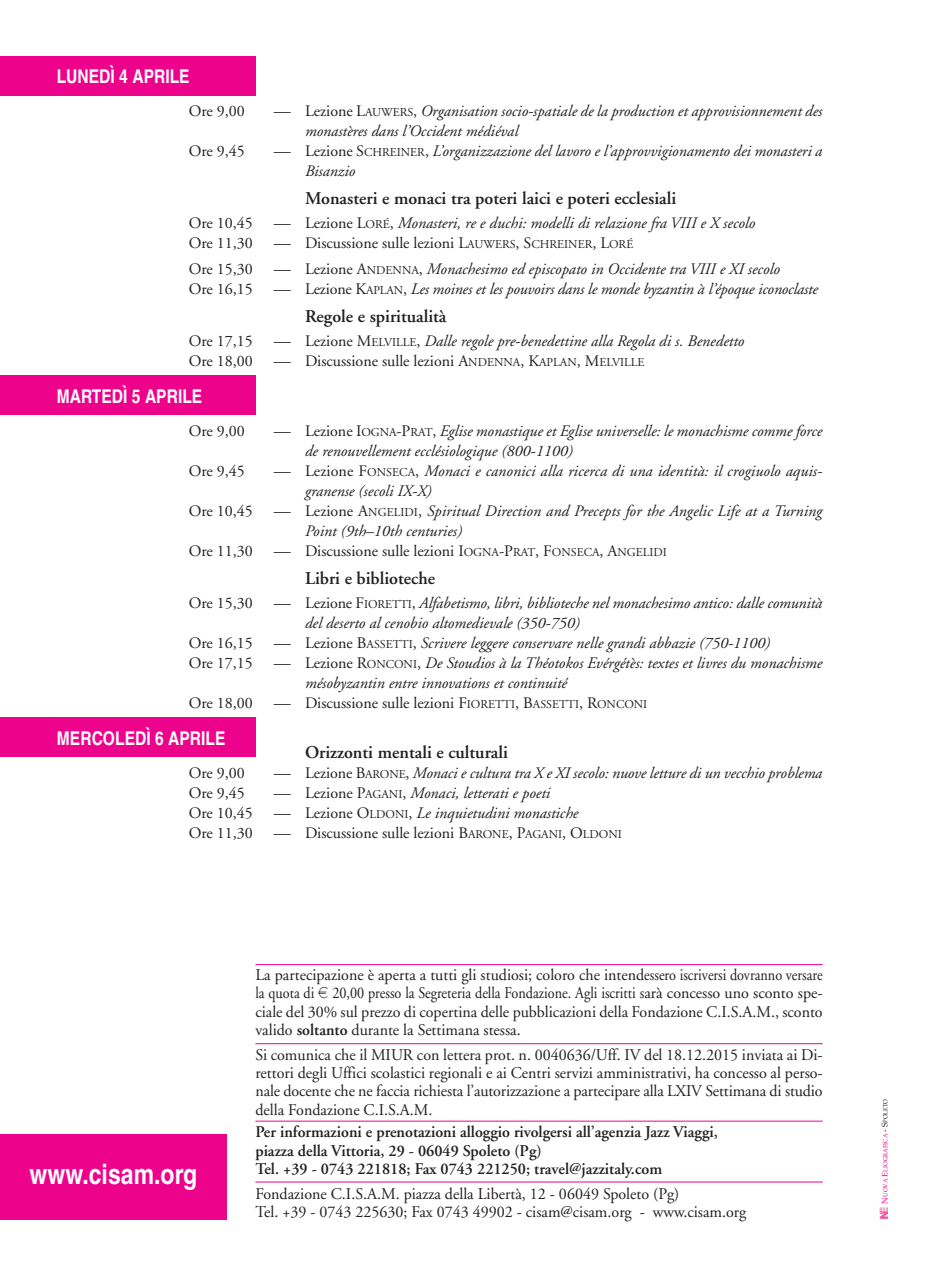
<style>
.page{position:relative;width:936px;height:1276px;background:#fff}
.page>*{position:absolute;margin:0;border:0;box-sizing:border-box;transform-origin:0 0}
.t1{font:700 condensed 28px "Helvetica";color:#fff}
.t2{font:700 condensed 19px "Helvetica";color:#fff}
.t3{font:600 18px "Adobe Garamond";color:#231f20}
.t4{font:16.4px/18.4px "Adobe Garamond";color:#231f20;text-align:justify}
.t5{font:600 16.4px/18.4px "Adobe Garamond";color:#231f20}
.t6{font:italic 16px/20px "Adobe Garamond";color:#231f20}
.t7{font:16px/20px "Adobe Garamond";color:#231f20}
.t8{font:6px "Palatino";color:#ed028c}
.s1{font-style:normal;font-size:17px}
.s2{font-style:normal}
.s3{font-style:normal;font-size:12px}
.s4{font-size:17px}
.s5{font-size:12px}
.s6{font-style:italic}
.s7{font-family:"Eurofont";font-size:14.4px}
.s8{font-weight:600}
.s9{font-size:8px}
.s10{font-size:8px;color:#231f20}
.s11{color:#231f20}
</style>
<div class="page">
<div style="left:0;top:56px;width:255px;height:40px;background:#ed028c"></div>
<div style="left:0;top:376px;width:255px;height:39px;background:#ed028c"></div>
<div style="left:0;top:1134px;width:227px;height:85px;background:#ed028c"></div>
<hr style="left:255px;top:964px;width:567px;height:1px;background:#ed028c">
<hr style="left:255px;top:1043px;width:567px;height:1px;background:#ed028c">
<hr style="left:255px;top:1120px;width:567px;height:1px;background:#ed028c">
<hr style="left:255px;top:1181px;width:567px;height:1px;background:#ed028c">
<svg style="left:879px;top:1207px;width:9px;height:12px"></svg>
<div style="left:0;top:717px;width:255px;height:40px;background:#ed028c"></div>
<p class="t2" style="left:57px;top:70px;width:134px">LUNEDÌ 4 APRILE</p>
<p class="t7" style="left:189px;top:102px;width:58px">Ore 9,00</p>
<p class="t6" style="left:305px;top:102px;width:519px;text-indent:-31px"><span class="s1">—</span> <span class="s2">Lezione L</span><span class="s3">AUWERS</span><span class="s2">,</span> Organisation socio-spatiale de la production et approvisionnement des monastères dans l’Occident médiéval</p>
<p class="t7" style="left:189px;top:142px;width:58px">Ore 9,45</p>
<p class="t6" style="left:305px;top:142px;width:519px;text-indent:-31px"><span class="s1">—</span> <span class="s2">Lezione S</span><span class="s3">CHREINER</span><span class="s2">,</span> L’organizzazione del lavoro e l’approvvigionamento dei monasteri a<br>Bisanzio</p>
<p class="t3" style="left:305px;top:191px;width:372px">Monasteri e monaci tra poteri laici e poteri ecclesiali</p>
<p class="t7" style="left:189px;top:214px;width:568px">Ore 10,45 <span class="s4">—</span> Lezione L<span class="s5">ORÉ</span>, <span class="s6">Monasteri, re e duchi: modelli di relazione fra VIII e X secolo<br></span>Ore 11,30 <span class="s4">—</span> Discussione sulle lezioni L<span class="s5">AUWERS</span>, S<span class="s5">CHREINER</span>, L<span class="s5">ORÉ</span></p>
<p class="t6" style="left:189px;top:260px;width:630px"><span class="s2">Ore 15,30</span> <span class="s1">—</span> <span class="s2">Lezione A</span><span class="s3">NDENNA</span><span class="s2">,</span> Monachesimo ed episcopato in Occidente tra VIII e XI secolo<br><span class="s2">Ore 16,15</span> <span class="s1">—</span> <span class="s2">Lezione K</span><span class="s3">APLAN</span><span class="s2">,</span> Les moines et les pouvoirs dans le monde byzantin à l’époque iconoclaste</p>
<p class="t3" style="left:305px;top:309px;width:143px">Regole e spiritualità</p>
<p class="t7" style="left:189px;top:332px;width:557px">Ore 17,15 <span class="s4">—</span> Lezione M<span class="s5">ELVILLE</span>, <span class="s6">Dalle regole pre-benedettine alla Regola di s. Benedetto<br></span>Ore 18,00 <span class="s4">—</span> Discussione sulle lezioni A<span class="s5">NDENNA</span>, K<span class="s5">APLAN</span>, M<span class="s5">ELVILLE</span></p>
<p class="t2" style="left:57px;top:389px;width:147px">MARTEDÌ 5 APRILE</p>
<p class="t7" style="left:189px;top:422px;width:58px">Ore 9,00</p>
<p class="t6" style="left:305px;top:422px;width:519px;text-indent:-31px"><span class="s1">—</span> <span class="s2">Lezione I</span><span class="s3">OGNA</span><span class="s2">-P</span><span class="s3">RAT</span><span class="s2">,</span> Eglise monastique et Eglise universelle: le monachisme comme force de renouvellement ecclésiologique (800-1100)</p>
<p class="t7" style="left:189px;top:462px;width:58px">Ore 9,45</p>
<p class="t6" style="left:274px;top:462px;width:550px"><span class="s1">—</span> <span class="s2">Lezione F</span><span class="s3">ONSECA</span><span class="s2">,</span> Monaci e canonici alla ricerca di una identità: il crogiuolo aquis-</p>
<p class="t6" style="left:305px;top:482px;width:128px">granense (secoli IX-X)</p>
<p class="t6" style="left:189px;top:502px;width:635px"><span class="s2">Ore 10,45</span> <span class="s1">—</span> <span class="s2">Lezione A</span><span class="s3">NGELIDI</span><span class="s2">,</span> Spiritual Direction and Precepts for the Angelic Life at a Turning</p>
<p class="t6" style="left:305px;top:522px;width:159px">Point (9th–10th centuries)</p>
<p class="t7" style="left:189px;top:542px;width:479px">Ore 11,30 <span class="s4">—</span> Discussione sulle lezioni I<span class="s5">OGNA</span>-P<span class="s5">RAT</span>, F<span class="s5">ONSECA</span>, A<span class="s5">NGELIDI</span></p>
<p class="t3" style="left:305px;top:571px;width:132px">Libri e biblioteche</p>
<p class="t6" style="left:189px;top:594px;width:635px"><span class="s2">Ore 15,30</span> <span class="s1">—</span> <span class="s2">Lezione F</span><span class="s3">IORETTI</span><span class="s2">,</span> Alfabetismo, libri, biblioteche nel monachesimo antico: dalle comunità</p>
<p class="t6" style="left:305px;top:614px;width:276px">del deserto al cenobio altomedievale (350-750)</p>
<p class="t6" style="left:189px;top:634px;width:583px"><span class="s2">Ore 16,15</span> <span class="s1">—</span> <span class="s2">Lezione B</span><span class="s3">ASSETTI</span><span class="s2">,</span> Scrivere leggere conservare nelle grandi abbazie (750-1100)</p>
<p class="t6" style="left:189px;top:654px;width:635px"><span class="s2">Ore 17,15</span> <span class="s1">—</span> <span class="s2">Lezione R</span><span class="s3">ONCONI</span><span class="s2">,</span> De Stoudios à la Théotokos Evérgétès: textes et livres du monachisme</p>
<p class="t6" style="left:305px;top:674px;width:263px">mésobyzantin entre innovations et continuité</p>
<p class="t7" style="left:189px;top:694px;width:460px">Ore 18,00 <span class="s4">—</span> Discussione sulle lezioni F<span class="s5">IORETTI</span>, B<span class="s5">ASSETTI</span>, R<span class="s5">ONCONI</span></p>
<p class="t3" style="left:305px;top:745px;width:204px">Orizzonti mentali e culturali</p>
<p class="t7" style="left:189px;top:764px;width:58px">Ore 9,00</p>
<p class="t6" style="left:274px;top:764px;width:550px"><span class="s1">—</span> <span class="s2">Lezione B</span><span class="s3">ARONE</span><span class="s2">,</span> Monaci e cultura tra X e XI secolo: nuove letture di un vecchio problema</p>
<p class="t7" style="left:189px;top:784px;width:58px">Ore 9,45</p>
<p class="t2" style="left:57px;top:731px;width:170px">MERCOLEDÌ 6 APRILE</p>
<p class="t7" style="left:189px;top:784px;width:434px;text-indent:85px"><span class="s4">—</span> Lezione P<span class="s5">AGANI</span>, <span class="s6">Monaci, letterati e poeti<br></span>Ore 10,45 <span class="s4">—</span> Lezione O<span class="s5">LDONI</span>, <span class="s6">Le inquietudini monastiche<br></span>Ore 11,30 <span class="s4">—</span> Discussione sulle lezioni B<span class="s5">ARONE</span>, P<span class="s5">AGANI</span>, O<span class="s5">LDONI</span></p>
<h1 class="t1" style="left:30px;top:1164px;width:169px">www.cisam.org</h1>
<p class="t4" style="left:255px;top:967px;width:568px">La partecipazione è aperta a tutti gli studiosi; coloro che intendessero iscriversi dovranno versare la quota di <span class="s7">e</span> 20,00 presso la Segreteria della Fondazione. Agli iscritti sarà concesso uno sconto spe&shy;ciale del 30% sul prezzo di copertina delle pubblicazioni della Fondazione C.I.S.A.M., sconto valido <span class="s8">soltanto</span> durante la Settimana stessa.</p>
<p class="t4" style="left:255px;top:1046px;width:568px">Si comunica che il MIUR con lettera prot. n. 0040636/Uff. IV del 18.12.2015 inviata ai Di&shy;rettori degli Uffici scolastici regionali e ai Centri servizi amministrativi, ha concesso al perso&shy;nale docente che ne faccia richiesta l’autorizzazione a partecipare alla LXIV Settimana di studio della Fondazione C.I.S.A.M.</p>
<p class="t5" style="left:255px;top:1124px;width:464px">Per informazioni e prenotazioni alloggio rivolgersi all’agenzia Jazz Viaggi, piazza della Vittoria, 29 - 06049 Spoleto (Pg)<br>Tel. +39 - 0743 221818; Fax 0743 221250; travel@jazzitaly.com</p>
<p class="t4" style="left:255px;top:1185px;width:492px">Fondazione C.I.S.A.M. piazza della Libertà, 12 - 06049 Spoleto (Pg)<br>Tel. +39 - 0743 225630; Fax 0743 49902 - cisam@cisam.org - www.cisam.org</p>
<p class="t8" style="left:883px;top:1203px;width:106px;rotate:-90deg"><span class="s9">N</span>UOVA <span class="s9">E</span>LIOGRAFICA <span class="s10">- S</span><span class="s11">POLETO</span></p>
</div>
